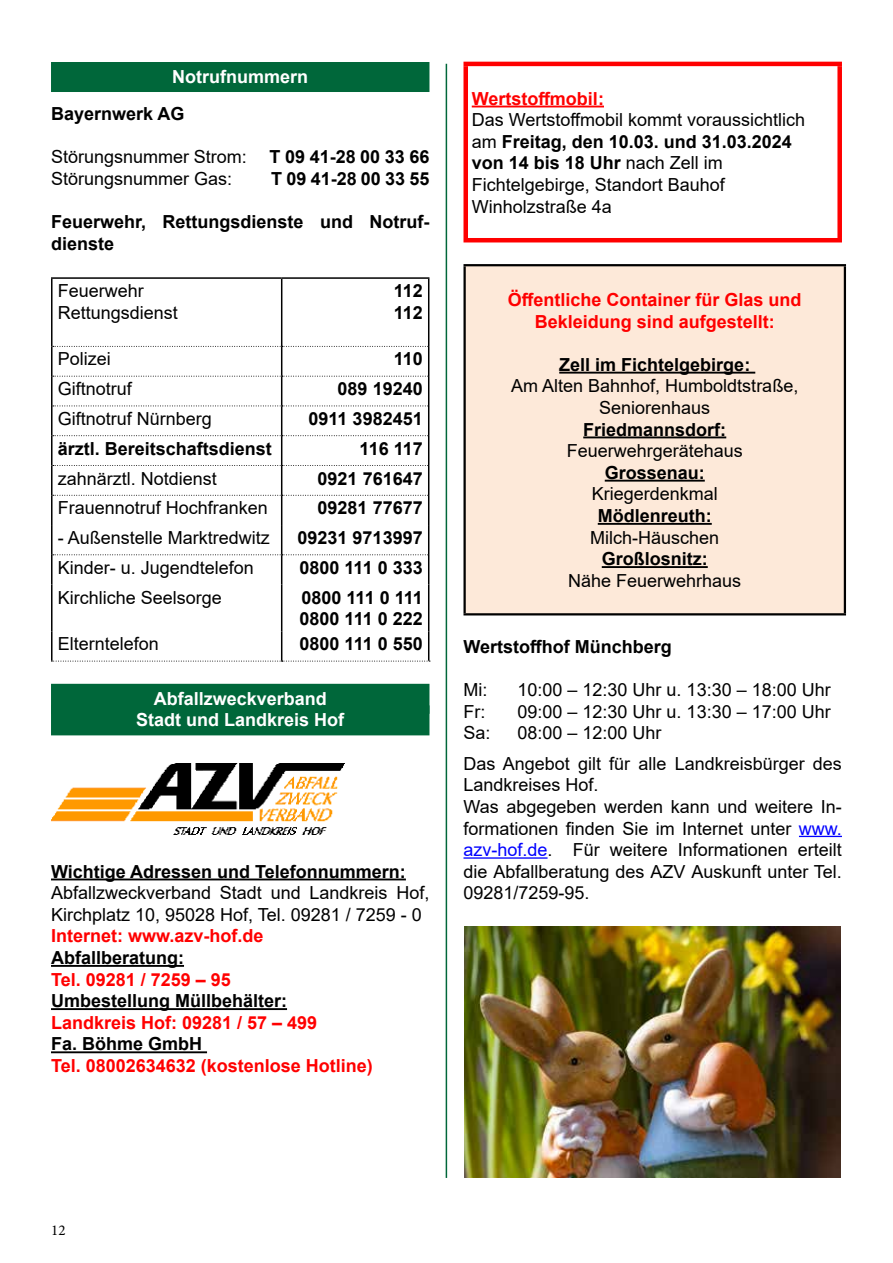
<style>
.page{position:relative;width:893px;height:1263px;background:#fff}
.page>*{position:absolute;margin:0;border:0;box-sizing:border-box;transform-origin:0 0}
.t1{font:18px/21.6px "Arial";color:#000}
.t2{font:700 18px/21.6px "Arial";color:#000}
.t3{font:700 18px/21.6px "Arial";color:#f00;text-align:center}
.t4{font:700 18px/21.6px "Arial";color:#fff;text-align:center}
.t5{font:15px "Minion Pro";color:#000}
.s1{font-weight:700}
.s2{color:#00f}
</style>
<div class="page">
<div style="left:51px;top:62px;width:378px;height:30px;background:#00673a"></div>
<div style="left:51px;top:684px;width:378px;height:30px;background:#00673a"></div>
<div style="left:51px;top:705px;width:378px;height:30px;background:#00673a"></div>
<hr style="left:51px;top:878px;width:355px;height:2px;background:#000">
<hr style="left:51px;top:965px;width:133px;height:2px;background:#000">
<hr style="left:51px;top:1008px;width:236px;height:2px;background:#000">
<hr style="left:51px;top:1051px;width:156px;height:2px;background:#000">
<hr style="left:51px;top:277px;width:231px;height:2px;background:#000">
<hr style="left:51px;top:279px;width:2px;height:67px;background:#000">
<hr style="left:282px;top:277px;width:147px;height:2px;background:#000">
<hr style="left:281px;top:279px;width:1px;height:67px;background:#000">
<hr style="left:428px;top:279px;width:1px;height:67px;background:#000">
<hr style="left:51px;top:346px;width:2px;height:30px;background:#000">
<hr style="left:51px;top:376px;width:2px;height:30px;background:#000">
<hr style="left:281px;top:376px;width:1px;height:30px;background:#000">
<hr style="left:428px;top:376px;width:1px;height:30px;background:#000">
<hr style="left:51px;top:406px;width:2px;height:30px;background:#000">
<hr style="left:51px;top:436px;width:2px;height:29px;background:#000">
<hr style="left:51px;top:465px;width:2px;height:30px;background:#000">
<hr style="left:51px;top:495px;width:2px;height:30px;background:#000">
<hr style="left:51px;top:525px;width:2px;height:30px;background:#000">
<hr style="left:51px;top:555px;width:2px;height:30px;background:#000">
<hr style="left:281px;top:555px;width:1px;height:30px;background:#000">
<hr style="left:428px;top:555px;width:1px;height:30px;background:#000">
<hr style="left:51px;top:585px;width:2px;height:46px;background:#000">
<hr style="left:281px;top:585px;width:1px;height:46px;background:#000">
<hr style="left:428px;top:585px;width:1px;height:46px;background:#000">
<hr style="left:51px;top:631px;width:2px;height:30px;background:#000">
<hr style="left:281px;top:631px;width:1px;height:30px;background:#000">
<hr style="left:428px;top:631px;width:1px;height:30px;background:#000">
<svg style="left:53px;top:346px;width:376px;height:31px"></svg>
<svg style="left:51px;top:661px;width:379px;height:1px"></svg>
<svg style="left:53px;top:406px;width:376px;height:149px"></svg>
<img style="left:51px;top:763px;width:294px;height:71px">
<hr style="left:799px;top:836px;width:43px;height:1px;background:#00f">
<hr style="left:463px;top:857px;width:85px;height:2px;background:#00f">
<hr style="left:463px;top:62px;width:379px;height:4px;background:#f00">
<div style="left:463px;top:66px;width:5px;height:172px;background:#f00"></div>
<div style="left:837px;top:66px;width:5px;height:172px;background:#f00"></div>
<hr style="left:463px;top:238px;width:379px;height:4px;background:#f00">
<hr style="left:472px;top:106px;width:132px;height:1px;background:#f00">
<div style="left:465px;top:265px;width:380px;height:349px;background:#fde9d9"></div>
<hr style="left:463px;top:264px;width:383px;height:2px;background:#000">
<hr style="left:463px;top:266px;width:3px;height:347px;background:#000">
<hr style="left:844px;top:266px;width:2px;height:347px;background:#000">
<hr style="left:463px;top:613px;width:383px;height:2px;background:#000">
<hr style="left:559px;top:372px;width:196px;height:2px;background:#000">
<hr style="left:583px;top:436px;width:143px;height:2px;background:#000">
<hr style="left:605px;top:480px;width:100px;height:2px;background:#000">
<hr style="left:598px;top:523px;width:114px;height:2px;background:#000">
<hr style="left:602px;top:566px;width:106px;height:2px;background:#000">
<img style="left:464px;top:926px;width:376px;height:251px">
<hr style="left:446px;top:64px;width:1px;height:1114px;background:#00673a">
<p class="t4" style="left:172px;top:66px;width:137px">Notrufnummern</p>
<p class="t2" style="left:51px;top:103px;width:135px">Bayernwerk AG</p>
<p class="t1" style="left:51px;top:146px;width:197px">Störungsnummer Strom:</p>
<p class="t2" style="left:270px;top:146px;width:161px">T 09 41-28 00 33 66</p>
<p class="t1" style="left:51px;top:168px;width:183px">Störungsnummer Gas:</p>
<p class="t2" style="left:271px;top:168px;width:160px">T 09 41-28 00 33 55</p>
<p class="t2" style="left:51px;top:211px;width:380px">Feuerwehr, Rettungsdienste und Notruf&shy;dienste</p>
<p class="t1" style="left:58px;top:280px;width:122px">Feuerwehr<br>Rettungsdienst</p>
<p class="t2" style="left:394px;top:280px;width:31px">112<br>112</p>
<p class="t1" style="left:58px;top:348px;width:55px">Polizei</p>
<p class="t2" style="left:394px;top:349px;width:31px">110</p>
<p class="t1" style="left:58px;top:378px;width:76px">Giftnotruf</p>
<p class="t2" style="left:338px;top:378px;width:87px">089 19240</p>
<p class="t1" style="left:58px;top:408px;width:156px">Giftnotruf Nürnberg</p>
<p class="t2" style="left:309px;top:408px;width:116px">0911 3982451</p>
<p class="t2" style="left:58px;top:438px;width:216px">ärztl. Bereitschaftsdienst</p>
<p class="t2" style="left:360px;top:438px;width:65px">116 117</p>
<p class="t1" style="left:58px;top:467px;width:161px">zahnärztl. Notdienst</p>
<p class="t2" style="left:318px;top:468px;width:107px">0921 761647</p>
<p class="t1" style="left:58px;top:497px;width:212px">Frauennotruf Hochfranken</p>
<p class="t2" style="left:318px;top:497px;width:107px">09281 77677</p>
<p class="t1" style="left:58px;top:527px;width:214px">- Außenstelle Marktredwitz</p>
<p class="t2" style="left:298px;top:527px;width:127px">09231 9713997</p>
<p class="t1" style="left:58px;top:557px;width:198px">Kinder- u. Jugendtelefon</p>
<p class="t2" style="left:300px;top:557px;width:125px">0800 111 0 333</p>
<p class="t1" style="left:58px;top:586px;width:166px">Kirchliche Seelsorge</p>
<p class="t2" style="left:300px;top:587px;width:125px">0800 111 0 111<br>0800 111 0 222</p>
<p class="t1" style="left:58px;top:633px;width:103px">Elterntelefon</p>
<p class="t2" style="left:300px;top:633px;width:125px">0800 111 0 550</p>
<p class="t4" style="left:136px;top:688px;width:210px">Abfallzweckverband<br>Stadt und Landkreis Hof</p>
<p class="t2" style="left:51px;top:861px;width:356px">Wichtige Adressen und Telefonnummern:</p>
<p class="t1" style="left:51px;top:882px;width:380px">Abfallzweckverband Stadt und Landkreis Hof,<br>Kirchplatz 10, 95028 Hof, Tel. 09281 / 7259 - 0</p>
<p class="t3" style="left:51px;top:925px;width:214px">Internet: www.azv-hof.de</p>
<p class="t2" style="left:51px;top:947px;width:135px">Abfallberatung:</p>
<p class="t3" style="left:51px;top:969px;width:181px">Tel. 09281 / 7259 – 95</p>
<p class="t2" style="left:51px;top:990px;width:238px">Umbestellung Müllbehälter:</p>
<p class="t3" style="left:51px;top:1012px;width:268px">Landkreis Hof: 09281 / 57 – 499</p>
<p class="t2" style="left:51px;top:1033px;width:153px">Fa. Böhme GmbH</p>
<p class="t3" style="left:51px;top:1055px;width:323px">Tel. 08002634632 (kostenlose Hotline)</p>
<p class="t3" style="left:472px;top:88px;width:134px">Wertstoffmobil:</p>
<p class="t1" style="left:472px;top:109px;width:335px">Das Wertstoffmobil kommt voraussichtlich am <span class="s1">Freitag, den 10.03. und 31.03.2024 von 14 bis 18 Uhr</span> nach Zell im<br>Fichtelgebirge, Standort Bauhof<br>Winholzstraße 4a</p>
<p class="t3" style="left:508px;top:289px;width:295px">Öffentliche Container für Glas und<br>Bekleidung sind aufgestellt:</p>
<p class="t2" style="left:559px;top:354px;width:193px">Zell im Fichtelgebirge:</p>
<p class="t1" style="left:511px;top:375px;width:289px;text-align:center">Am Alten Bahnhof, Humboldtstraße,<br>Seniorenhaus</p>
<p class="t2" style="left:583px;top:419px;width:145px">Friedmannsdorf:</p>
<p class="t1" style="left:567px;top:440px;width:178px">Feuerwehrgerätehaus</p>
<p class="t2" style="left:605px;top:462px;width:102px">Grossenau:</p>
<p class="t1" style="left:592px;top:483px;width:128px">Kriegerdenkmal</p>
<p class="t2" style="left:598px;top:505px;width:115px">Mödlenreuth:</p>
<p class="t1" style="left:590px;top:526px;width:131px">Milch-Häuschen</p>
<p class="t2" style="left:602px;top:548px;width:108px">Großlosnitz:</p>
<p class="t1" style="left:568px;top:569px;width:175px">Nähe Feuerwehrhaus</p>
<p class="t2" style="left:463px;top:636px;width:210px">Wertstoffhof Münchberg</p>
<p class="t1" style="left:463px;top:679px;width:25px">Mi:</p>
<p class="t1" style="left:517px;top:679px;width:315px">10:00 – 12:30 Uhr u. 13:30 – 18:00 Uhr</p>
<p class="t1" style="left:463px;top:700px;width:23px">Fr:</p>
<p class="t1" style="left:517px;top:700px;width:315px">09:00 – 12:30 Uhr u. 13:30 – 17:00 Uhr</p>
<p class="t1" style="left:463px;top:722px;width:29px">Sa:</p>
<p class="t1" style="left:463px;top:717px;width:380px;line-height:30.6px;text-indent:54px">08:00 – 12:00 Uhr<br>Das Angebot gilt für alle Landkreisbürger des</p>
<p class="t1" style="left:463px;top:774px;width:380px">Landkreises Hof.<br>Was abgegeben werden kann und weitere In&shy;formationen finden Sie im Internet unter <span class="s2">www. azv-hof.de</span>. Für weitere Informationen erteilt die Abfallberatung des AZV Auskunft unter Tel.<br>09281/7259-95.</p>
<p class="t5" style="left:51px;top:1220px;width:16px">12</p>
</div>
